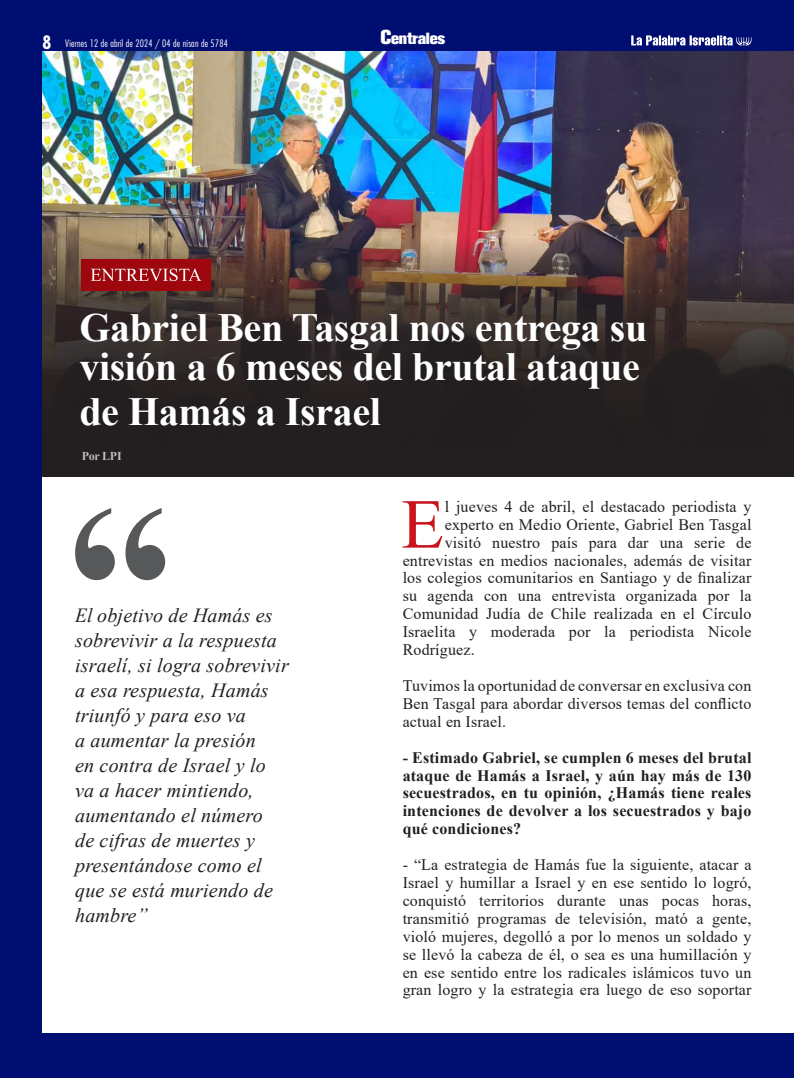
<style>
.page{position:relative;width:794px;height:1078px;background:#fff}
.page>*{position:absolute;margin:0;border:0;box-sizing:border-box;transform-origin:0 0}
.t1{font:70.1px "Times New Roman";color:#ca141c}
.t2{font:700 40px/39px "Times New Roman";letter-spacing:-.01em;color:#fff}
.t3{font:italic 20px/25px "Times New Roman";letter-spacing:.01em;color:#231f20}
.t4{font:700 condensed 18px "Futura Std";color:#fff}
.t5{font:16px/17.9px "Times New Roman";letter-spacing:.01em;color:#231f20;text-align:justify}
.t6{font:700 16px/17.9px "Times New Roman";letter-spacing:.01em;color:#231f20;text-align:justify}
.t7{font:16px "Akzidenz Grotesk BQ X Bold Alt";letter-spacing:-.01em;color:#fff}
.t8{font:700 12px "Times New Roman";letter-spacing:-.02em;color:#bcbdc0}
.t9{font:300 condensed 10px "Futura Std";letter-spacing:.02em;color:#fff}
.s1{font-size:20px}
</style>
<div class="page">
<div style="left:0;top:0;width:794px;height:1077px;background:#000d71"></div>
<div style="left:43px;top:54px;width:751px;height:978px;background:#fff"></div>
<img style="left:43px;top:52px;width:751px;height:186px">
<svg style="left:631px;top:35px;width:120px;height:11px"></svg>
<svg style="left:43px;top:238px;width:751px;height:238px;background:#473835"></svg>
<svg style="left:51px;top:284px;width:624px;height:172px;background:#2c2524"></svg>
<div style="left:81px;top:259px;width:129px;height:32px;background:#9d070d"></div>
<svg style="left:91px;top:268px;width:110px;height:13px"></svg>
<svg style="left:75px;top:508px;width:90px;height:72px"></svg>
<p class="t4" style="left:43px;top:31px;width:10px">8</p>
<p class="t9" style="left:65px;top:38px;width:164px">Viernes 12 de abril de 2024 / 04 de nisan de 5784</p>
<p class="t7" style="left:380px;top:29px;width:66px"><span class="s1">C</span>entrales</p>
<h2 class="t2" style="left:79px;top:307px;width:569px">Gabriel Ben Tasgal nos entrega su visión a 6 meses del brutal ataque</h2>
<h2 class="t2" style="left:79px;top:391px;width:303px">de Hamás a Israel</h2>
<p class="t8" style="left:82px;top:447px;width:42px">Por LPI</p>
<p class="t3" style="left:75px;top:602px;width:215px">El objetivo de Hamás es sobrevivir a la respuesta israelí, si logra sobrevivir a esa respuesta, Hamás triunfó y para eso va<br>a aumentar la presión<br>en contra de Israel y lo va a hacer mintiendo, aumentando el número<br>de cifras de muertes y presentándose como el que se está muriendo de hambre”</p>
<h1 class="t1" style="left:401px;top:474px;width:44px">E</h1>
<p class="t5" style="left:445px;top:497px;width:308px">l jueves 4 de abril, el destacado periodista y</p>
<p class="t5" style="left:445px;top:514px;width:308px">experto en Medio Oriente, Gabriel Ben Tasgal</p>
<p class="t5" style="left:445px;top:532px;width:308px">visitó nuestro país para dar una serie de</p>
<p class="t5" style="left:403px;top:550px;width:350px">entrevistas en medios nacionales, además de visitar</p>
<p class="t5" style="left:403px;top:568px;width:350px">los colegios comunitarios en Santiago y de finalizar</p>
<p class="t5" style="left:403px;top:586px;width:350px">su agenda con una entrevista organizada por la</p>
<p class="t5" style="left:403px;top:604px;width:350px">Comunidad Judía de Chile realizada en el Círculo</p>
<p class="t5" style="left:403px;top:622px;width:350px">Israelita y moderada por la periodista Nicole</p>
<p class="t5" style="left:403px;top:640px;width:74px">Rodríguez.</p>
<p class="t5" style="left:403px;top:676px;width:350px">Tuvimos la oportunidad de conversar en exclusiva con Ben Tasgal para abordar diversos temas del conflicto actual en Israel.</p>
<p class="t6" style="left:403px;top:747px;width:350px">- Estimado Gabriel, se cumplen 6 meses del brutal ataque de Hamás a Israel, y aún hay más de 130 secuestrados, en tu opinión, ¿Hamás tiene reales intenciones de devolver a los secuestrados y bajo qué condiciones?</p>
<p class="t5" style="left:403px;top:855px;width:350px">- “La estrategia de Hamás fue la siguiente, atacar a Israel y humillar a Israel y en ese sentido lo logró, conquistó territorios durante unas pocas horas, transmitió programas de televisión, mató a gente, violó mujeres, degolló a por lo menos un soldado y se llevó la cabeza de él, o sea es una humillación y en ese sentido entre los radicales islámicos tuvo un gran logro y la estrategia era luego de eso soportar</p>
</div>
